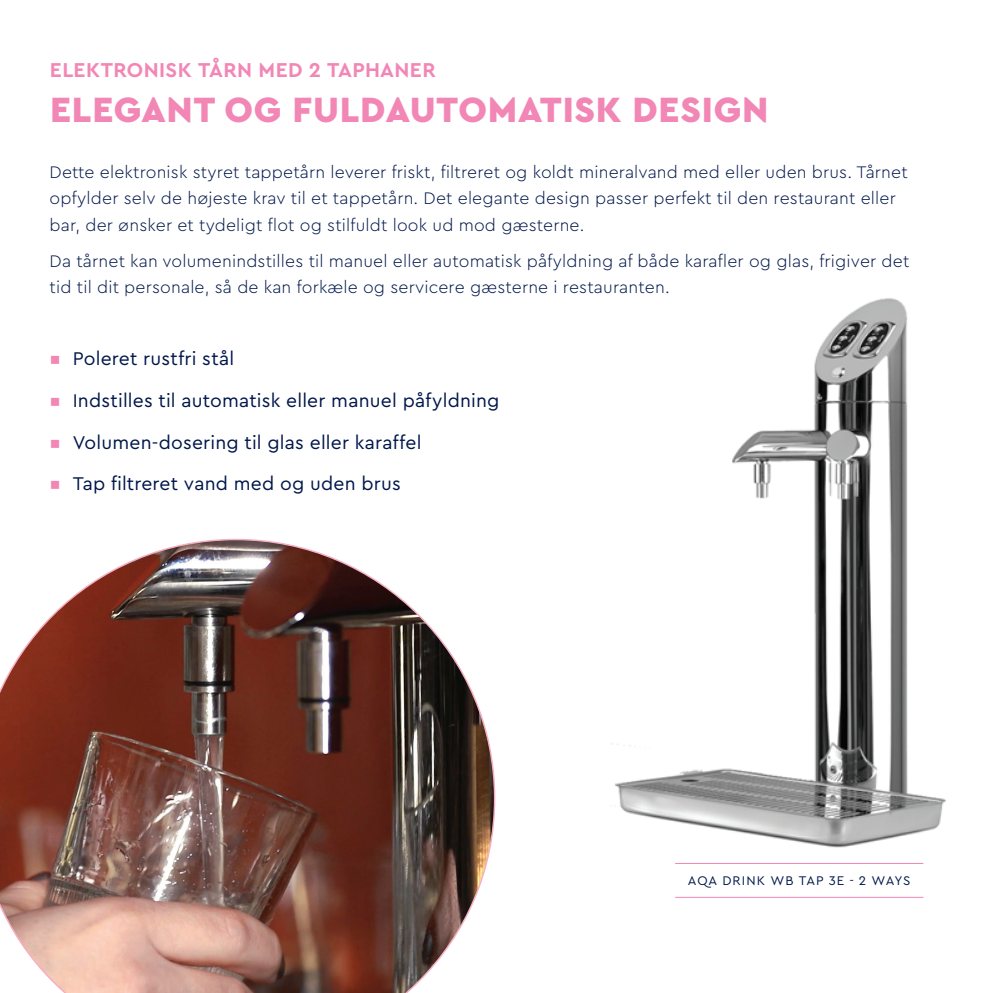
<style>
.page{position:relative;width:993px;height:993px;background:#fff}
.page>*{position:absolute;margin:0;border:0;box-sizing:border-box;transform-origin:0 0}
.t1{font:900 36.75px "Cera PRO";letter-spacing:.02em;color:#f287b6}
.t2{font:700 21px "Cera PRO";letter-spacing:.015em;color:#f287b6}
.t3{font:19.25px "Cera PRO";letter-spacing:.01em;color:#00174a}
.t4{font:300 17.5px/26.2px "Cera PRO";letter-spacing:.01em;color:#00174a}
.t5{font:13.12px "Cera PRO";letter-spacing:.07em;color:#00174a}
.s1{font-size:21px;color:#f287b6}
</style>
<div class="page">
<img style="left:610px;top:298px;width:336px;height:566px">
<hr style="left:675px;top:896px;width:248px;height:1px;background:#f287b6">
<hr style="left:675px;top:862px;width:248px;height:1px;background:#f287b6">
<img style="left:0;top:538px;width:495px;height:454px">
<p class="t2" style="left:50px;top:55px;width:387px">ELEKTRONISK TÅRN MED 2 TAPHANER</p>
<h1 class="t1" style="left:50px;top:85px;width:719px">ELEGANT OG FULDAUTOMATISK DESIGN</h1>
<p class="t4" style="left:50px;top:158px;width:859px">Dette elektronisk styret tappetårn leverer friskt, filtreret og koldt mineralvand med eller uden brus. Tårnet opfylder selv de højeste krav til et tappetårn. Det elegante design passer perfekt til den restaurant eller bar, der ønsker et tydeligt flot og stilfuldt look ud mod gæsterne.</p>
<p class="t4" style="left:50px;top:247px;width:861px">Da tårnet kan volumenindstilles til manuel eller automatisk påfyldning af både karafler og glas, frigiver det tid til dit personale, så de kan forkæle og servicere gæsterne i restauranten.</p>
<p class="t3" style="left:50px;top:345px;width:186px"><span class="s1">▪</span> Poleret rustfri stål</p>
<p class="t3" style="left:50px;top:388px;width:451px"><span class="s1">▪</span> Indstilles til automatisk eller manuel påfyldning</p>
<p class="t3" style="left:50px;top:429px;width:373px"><span class="s1">▪</span> Volumen-dosering til glas eller karaffel</p>
<p class="t3" style="left:50px;top:470px;width:352px"><span class="s1">▪</span> Tap filtreret vand med og uden brus</p>
<p class="t5" style="left:687px;top:871px;width:224px">AQA DRINK WB TAP 3E - 2 WAYS</p>
</div>
